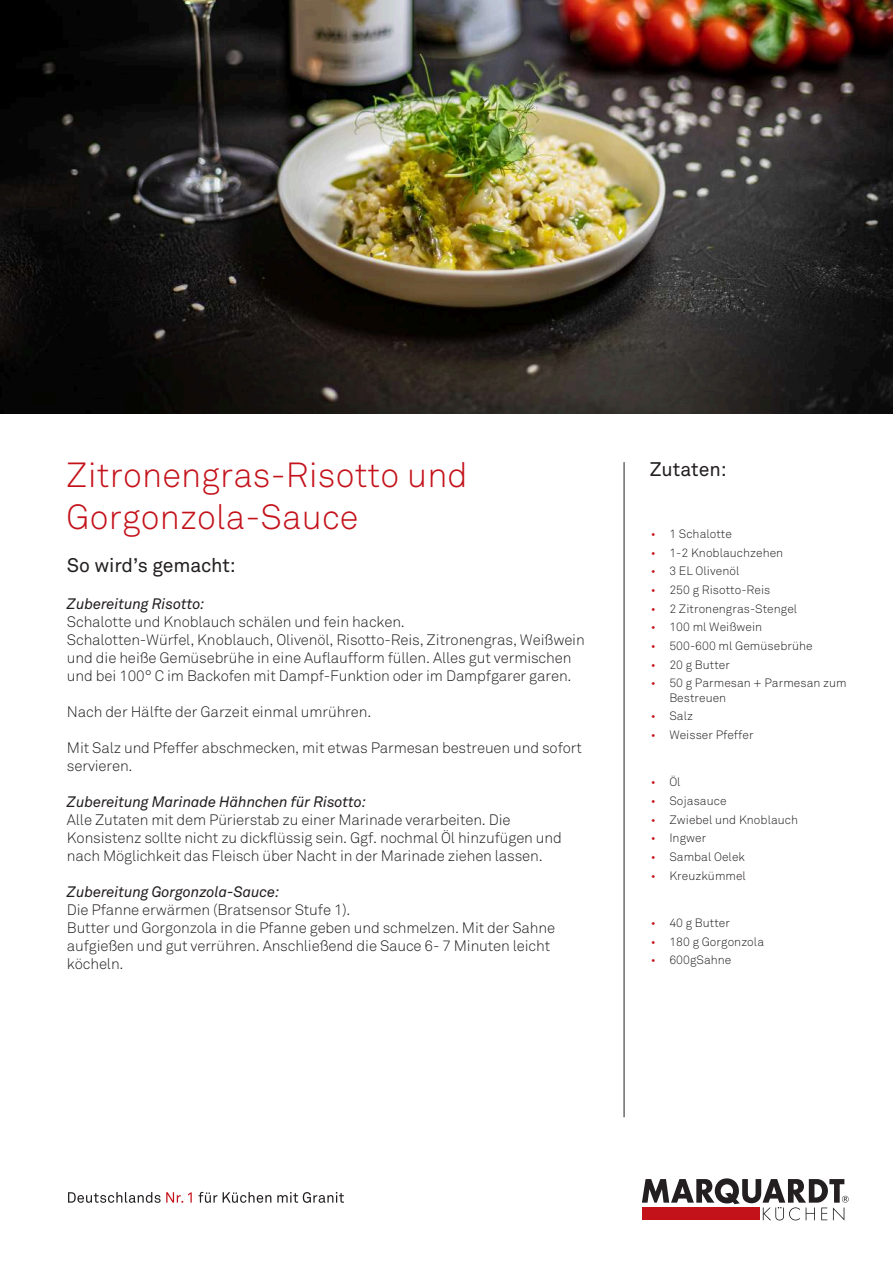
<style>
.page{position:relative;width:893px;height:1263px;background:#fff}
.page>*{position:absolute;margin:0;border:0;box-sizing:border-box;transform-origin:0 0}
.t1{font:300 34.5px/41.4px "Akkurat Std";letter-spacing:.005em;color:#c4121a}
.t2{font:19.5px "Akkurat Std";letter-spacing:-.01em;color:#231f20}
.t3{font:300 15px/18px "Akkurat Std";letter-spacing:-.01em;color:#231f20}
.t4{font:italic 15px "Akkurat Std";letter-spacing:-.01em;color:#231f20}
.t5{font:300 12px/14.4px "Akkurat Std";letter-spacing:.005em;color:#231f20}
.s1{color:#c4121a}
</style>
<div class="page">
<img style="left:0;top:0;width:892px;height:413px">
<svg style="left:642px;top:1178px;width:207px;height:42px"></svg>
<svg style="left:198px;top:1192px;width:146px;height:11px"></svg>
<svg style="left:68px;top:1192px;width:124px;height:11px"></svg>
<hr style="left:624px;top:462px;width:1px;height:655px;background:#231f20">
<h1 class="t1" style="left:66px;top:455px;width:403px">Zitronengras-Risotto und<br>Gorgonzola-Sauce</h1>
<h2 class="t2" style="left:67px;top:554px;width:170px">So wird’s gemacht:</h2>
<p class="t4" style="left:67px;top:595px;width:139px">Zubereitung Risotto:</p>
<p class="t3" style="left:67px;top:612px;width:519px">Schalotte und Knoblauch schälen und fein hacken.<br>Schalotten-Würfel, Knoblauch, Olivenöl, Risotto-Reis, Zitronengras, Weißwein und die heiße Gemüsebrühe in eine Auflaufform füllen. Alles gut vermischen und bei 100° C im Backofen mit Dampf-Funktion oder im Dampfgarer garen.</p>
<p class="t3" style="left:67px;top:702px;width:306px">Nach der Hälfte der Garzeit einmal umrühren.</p>
<p class="t3" style="left:67px;top:738px;width:516px">Mit Salz und Pfeffer abschmecken, mit etwas Parmesan bestreuen und sofort servieren.</p>
<p class="t4" style="left:67px;top:793px;width:301px">Zubereitung Marinade Hähnchen für Risotto:</p>
<p class="t3" style="left:67px;top:810px;width:496px">Alle Zutaten mit dem Pürierstab zu einer Marinade verarbeiten. Die<br>Konsistenz sollte nicht zu dickflüssig sein. Ggf. nochmal Öl hinzufügen und nach Möglichkeit das Fleisch über Nacht in der Marinade ziehen lassen.</p>
<p class="t4" style="left:67px;top:883px;width:214px">Zubereitung Gorgonzola-Sauce:</p>
<p class="t3" style="left:67px;top:900px;width:490px">Die Pfanne erwärmen (Bratsensor Stufe 1).<br>Butter und Gorgonzola in die Pfanne geben und schmelzen. Mit der Sahne aufgießen und gut verrühren. Anschließend die Sauce 6- 7 Minuten leicht köcheln.</p>
<h2 class="t2" style="left:650px;top:458px;width:79px">Zutaten:</h2>
<p class="t5" style="left:651px;top:527px;width:82px"><span class="s1">•</span> 1 Schalotte</p>
<p class="t5" style="left:651px;top:545px;width:134px"><span class="s1">•</span> 1-2 Knoblauchzehen</p>
<p class="t5" style="left:651px;top:564px;width:90px"><span class="s1">•</span> 3 EL Olivenöl</p>
<p class="t5" style="left:651px;top:583px;width:121px"><span class="s1">•</span> 250 g Risotto-Reis</p>
<p class="t5" style="left:651px;top:601px;width:148px"><span class="s1">•</span> 2 Zitronengras-Stengel</p>
<p class="t5" style="left:651px;top:620px;width:113px"><span class="s1">•</span> 100 ml Weißwein</p>
<p class="t5" style="left:651px;top:639px;width:163px"><span class="s1">•</span> 500-600 ml Gemüsebrühe</p>
<p class="t5" style="left:651px;top:657px;width:81px"><span class="s1">•</span> 20 g Butter</p>
<p class="t5" style="left:669px;top:676px;width:179px;text-indent:-18px"><span class="s1">•</span> 50 g Parmesan + Parmesan zum<br>Bestreuen</p>
<p class="t5" style="left:651px;top:709px;width:43px"><span class="s1">•</span> Salz</p>
<p class="t5" style="left:651px;top:727px;width:104px"><span class="s1">•</span> Weisser Pfeffer</p>
<p class="t5" style="left:651px;top:775px;width:31px"><span class="s1">•</span> Öl</p>
<p class="t5" style="left:651px;top:794px;width:77px"><span class="s1">•</span> Sojasauce</p>
<p class="t5" style="left:651px;top:812px;width:149px"><span class="s1">•</span> Zwiebel und Knoblauch</p>
<p class="t5" style="left:651px;top:831px;width:57px"><span class="s1">•</span> Ingwer</p>
<p class="t5" style="left:651px;top:850px;width:96px"><span class="s1">•</span> Sambal Oelek</p>
<p class="t5" style="left:651px;top:868px;width:97px"><span class="s1">•</span> Kreuzkümmel</p>
<p class="t5" style="left:651px;top:916px;width:81px"><span class="s1">•</span> 40 g Butter</p>
<p class="t5" style="left:651px;top:934px;width:115px"><span class="s1">•</span> 180 g Gorgonzola</p>
<p class="t5" style="left:651px;top:953px;width:82px"><span class="s1">•</span> 600gSahne</p>
</div>
